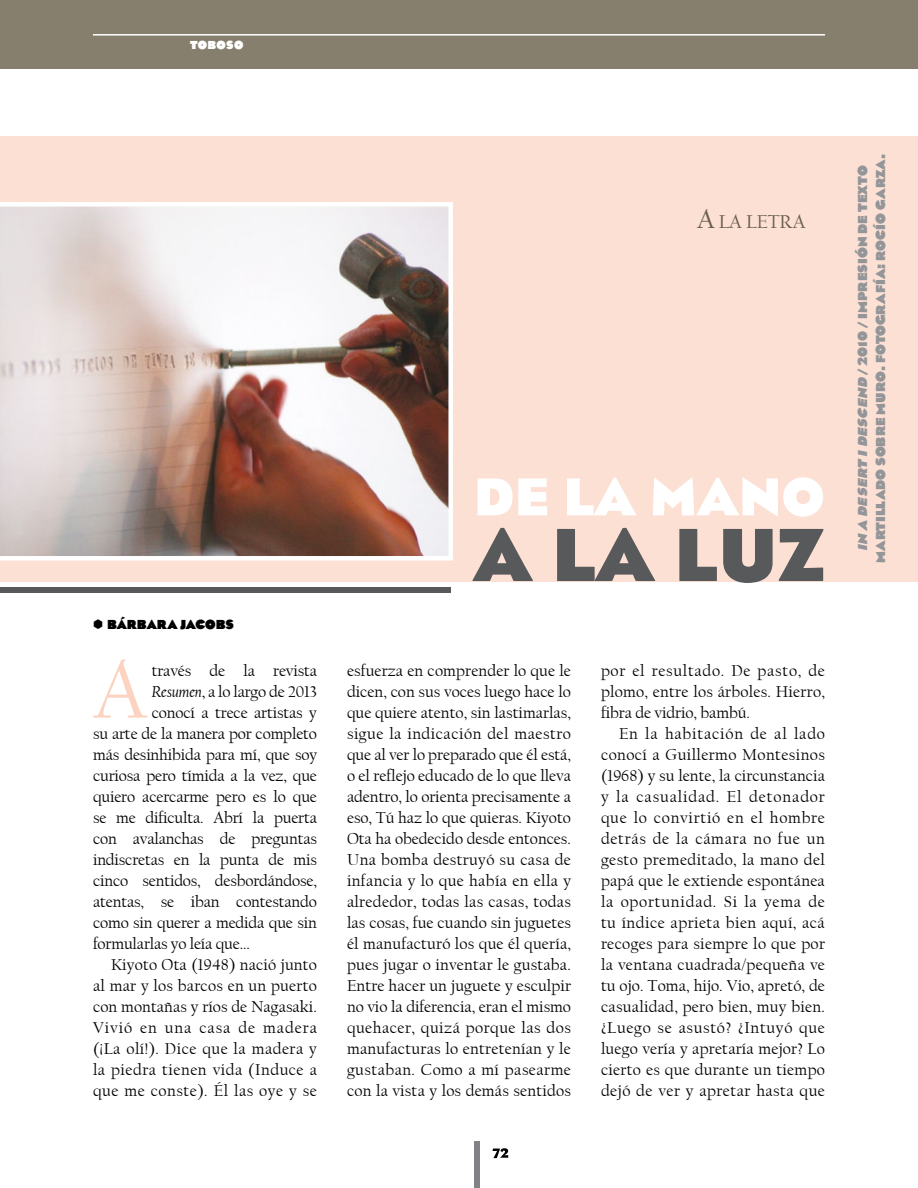
<style>
.page{position:relative;width:918px;height:1188px;background:#fff}
.page>*{position:absolute;margin:0;border:0;box-sizing:border-box;transform-origin:0 0}
.t1{font:83.4px "Californian FB";color:#fcd3c1}
.t2{font:700 76.95px "Eagle";color:#58595b}
.t3{font:700 54.45px "Eagle";letter-spacing:.005em;color:#fff}
.t4{font:19.5px "Californian FB";color:#695e4a}
.t5{font:16.5px/21px "Californian FB";letter-spacing:-.005em;color:#000;text-align:justify}
.t6{font:16.5px "Californian FB";letter-spacing:.03em;color:#000}
.t7{font:16.5px "Californian FB";letter-spacing:.015em;color:#000}
.t8{font:16.5px "Californian FB";letter-spacing:.055em;color:#000}
.t9{font:900 13.5px/18px "Eagle";color:#939598;text-align:center}
.t10{font:900 13.5px "Eagle";color:#000}
.t11{font:900 12px "Eagle";letter-spacing:.025em;color:#fff}
.s1{font-style:italic}
.s2{font-size:27px}
</style>
<div class="page">
<div style="left:0;top:0;width:918px;height:69px;background:#877f6e"></div>
<hr style="left:93px;top:34px;width:732px;height:2px;background:#fff">
<div style="left:474px;top:1142px;width:6px;height:46px;background:#808285"></div>
<svg style="left:493px;top:1148px;width:15px;height:10px"></svg>
<div style="left:0;top:136px;width:918px;height:445px;background:#fde0d4"></div>
<img style="left:0;top:202px;width:453px;height:359px">
<div style="left:0;top:588px;width:451px;height:5px;background:#58595b"></div>
<p class="t11" style="left:190px;top:38px;width:55px">TOBOSO</p>
<p class="t10" style="left:107px;top:617px;width:128px">BÁRBARA JACOBS</p>
<h1 class="t1" style="left:93px;top:644px;width:56px">A</h1>
<p class="t5" style="left:152px;top:660px;width:167px">través de la revista</p>
<p class="t5" style="left:152px;top:681px;width:167px"><span class="s1">Resumen</span>, a lo largo de 2013</p>
<p class="t5" style="left:152px;top:702px;width:167px">conocí a trece artistas y</p>
<p class="t5" style="left:93px;top:723px;width:225px">su arte de la manera por completo</p>
<p class="t5" style="left:93px;top:744px;width:226px">más desinhibida para mí, que soy</p>
<p class="t5" style="left:93px;top:765px;width:225px">curiosa pero tímida a la vez, que</p>
<p class="t5" style="left:93px;top:786px;width:226px">quiero acercarme pero es lo que</p>
<p class="t5" style="left:93px;top:807px;width:226px">se me dificulta. Abrí la puerta</p>
<p class="t5" style="left:93px;top:828px;width:225px">con avalanchas de preguntas</p>
<p class="t5" style="left:93px;top:849px;width:226px">indiscretas en la punta de mis</p>
<p class="t5" style="left:93px;top:870px;width:225px">cinco sentidos, desbordándose,</p>
<p class="t5" style="left:93px;top:891px;width:225px">atentas, se iban contestando</p>
<p class="t5" style="left:93px;top:912px;width:225px">como sin querer a medida que sin</p>
<p class="t5" style="left:93px;top:933px;width:158px">formularlas yo leía que...</p>
<p class="t5" style="left:111px;top:954px;width:207px">Kiyoto Ota (1948) nació junto</p>
<p class="t7" style="left:93px;top:976px;width:225px">al mar y los barcos en un puerto</p>
<p class="t5" style="left:93px;top:996px;width:225px">con montañas y ríos de Nagasaki.</p>
<p class="t8" style="left:93px;top:1018px;width:225px">Vivió en una casa de madera</p>
<p class="t6" style="left:93px;top:1039px;width:225px">(¡La olí!). Dice que la madera y</p>
<p class="t6" style="left:93px;top:1060px;width:225px">la piedra tienen vida (Induce a</p>
<p class="t6" style="left:93px;top:1081px;width:225px">que me conste). Él las oye y se</p>
<p class="t4" style="left:697px;top:211px;width:106px"><span class="s2">A</span>la letra</p>
<h3 class="t3" style="left:474px;top:467px;width:353px">DE LA MANO</h3>
<h2 class="t2" style="left:474px;top:513px;width:353px">A LA LUZ</h2>
<p class="t9" style="left:853px;top:563px;width:410px;rotate:-90deg"><span class="s1">In a desert I descend</span> / 2010 / IMPRESIÓN DE TEXTO<br>MARTILLADO SOBRE MURO. FOTOGRAFÍA: ROCÍO GARZA.</p>
<p class="t5" style="left:347px;top:660px;width:226px">esfuerza en comprender lo que le dicen, con sus voces luego hace lo que quiere atento, sin lastimarlas, sigue la indicación del maestro que al ver lo preparado que él está, o el reflejo educado de lo que lleva adentro, lo orienta precisamente a eso, Tú haz lo que quieras. Kiyoto Ota ha obedecido desde entonces.<br>Una bomba destruyó su casa de infancia y lo que había en ella y alrededor, todas las casas, todas las cosas, fue cuando sin juguetes él manufacturó los que él quería, pues jugar o inventar le gustaba.<br>Entre hacer un juguete y esculpir no vio la diferencia, eran el mismo quehacer, quizá porque las dos manufacturas lo entretenían y le gustaban. Como a mí pasearme con la vista y los demás sentidos</p>
<p class="t5" style="left:601px;top:661px;width:225px">por el resultado. De pasto, de plomo, entre los árboles. Hierro, fibra de vidrio, bambú.</p>
<p class="t5" style="left:601px;top:724px;width:226px;text-indent:18px">En la habitación de al lado conocí a Guillermo Montesinos (1968) y su lente, la circunstancia y la casualidad. El detonador que lo convirtió en el hombre detrás de la cámara no fue un gesto premeditado, la mano del papá que le extiende espontánea la oportunidad. Si la yema de tu índice aprieta bien aquí, acá recoges para siempre lo que por la ventana cuadrada/pequeña ve tu ojo. Toma, hijo. Vio, apretó, de casualidad, pero bien, muy bien. ¿Luego se asustó? ¿Intuyó que luego vería y apretaría mejor? Lo cierto es que durante un tiempo dejó de ver y apretar hasta que</p>
</div>
